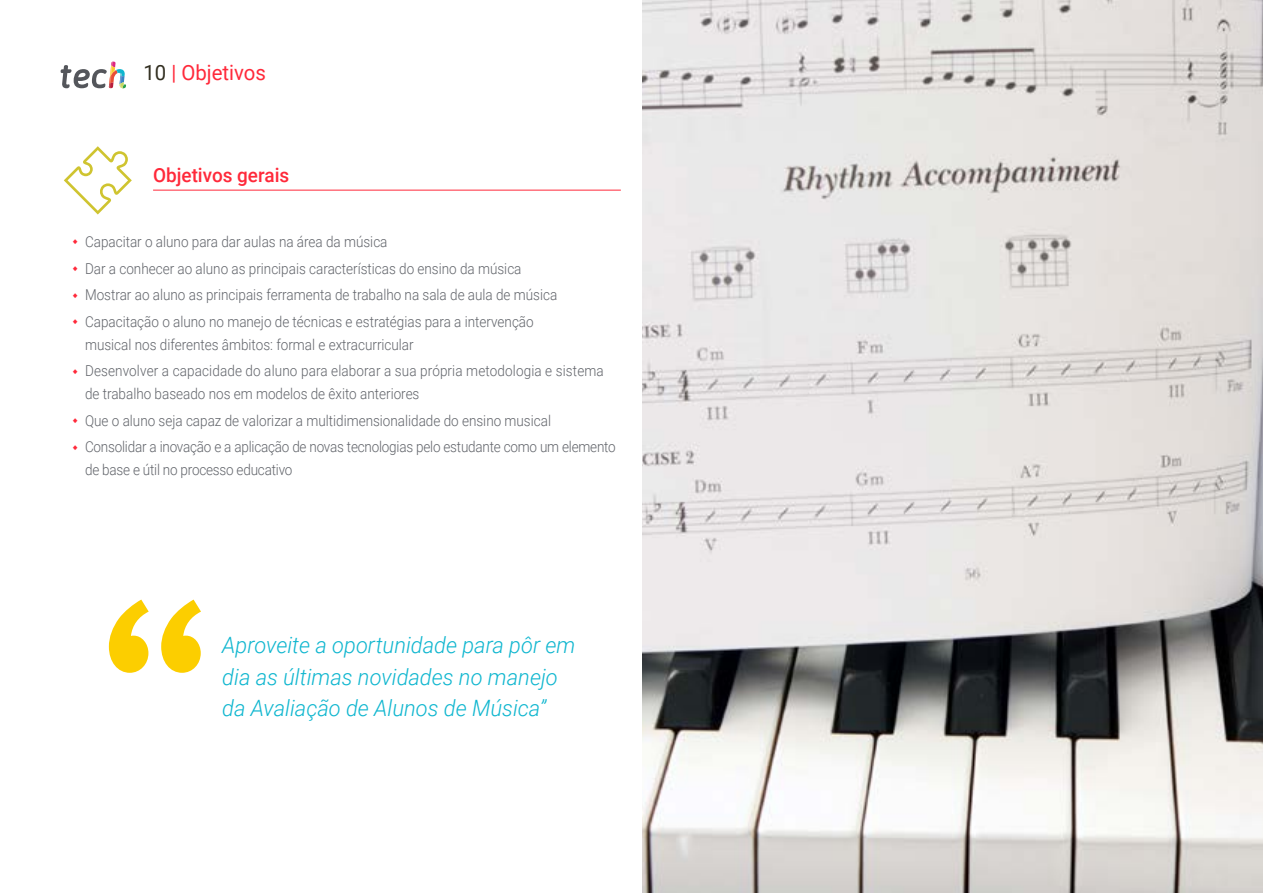
<style>
.page{position:relative;width:1263px;height:893px;background:#fff}
.page>*{position:absolute;margin:0;border:0;box-sizing:border-box;transform-origin:0 0}
.t1{font:italic 300 22.5px/31.5px "Roboto";color:#0fb6cf}
.t2{font:21px "Roboto";color:#ff293a}
.t3{font:500 19.5px "Roboto";color:#ff293a}
.t4{font:300 15px/26.7px "Roboto";color:#61646a;scale:.9 1}
.s1{color:#312e20}
</style>
<div class="page">
<hr style="left:153px;top:190px;width:468px;height:1px;background:#ff293a">
<svg style="left:64px;top:146px;width:68px;height:69px"></svg>
<img style="left:642px;top:0;width:621px;height:893px">
<svg style="left:109px;top:600px;width:92px;height:73px"></svg>
<svg style="left:61px;top:62px;width:65px;height:27px"></svg>
<h2 class="t2" style="left:144px;top:57px;width:124px"><span class="s1">10</span> | Objetivos</h2>
<h3 class="t3" style="left:153px;top:161px;width:138px">Objetivos gerais</h3>
<p class="t4" style="left:85px;top:228px;width:526px">Capacitar o aluno para dar aulas na área da música<br>Dar a conhecer ao aluno as principais características do ensino da música Mostrar ao aluno as principais ferramenta de trabalho na sala de aula de música Capacitação o aluno no manejo de técnicas e estratégias para a intervenção</p>
<p class="t4" style="left:85px;top:330px;width:578px">musical nos diferentes âmbitos: formal e extracurricular<br>Desenvolver a capacidade do aluno para elaborar a sua própria metodologia e sistema</p>
<p class="t4" style="left:85px;top:380px;width:591px">de trabalho baseado nos em modelos de êxito anteriores<br>Que o aluno seja capaz de valorizar a multidimensionalidade do ensino musical<br>Consolidar a inovação e a aplicação de novas tecnologias pelo estudante como um elemento</p>
<p class="t4" style="left:85px;top:456px;width:232px">de base e útil no processo educativo</p>
<h1 class="t1" style="left:222px;top:628px;width:355px">Aproveite a oportunidade para pôr em dia as últimas novidades no manejo da Avaliação de Alunos de Música”</h1>
</div>
